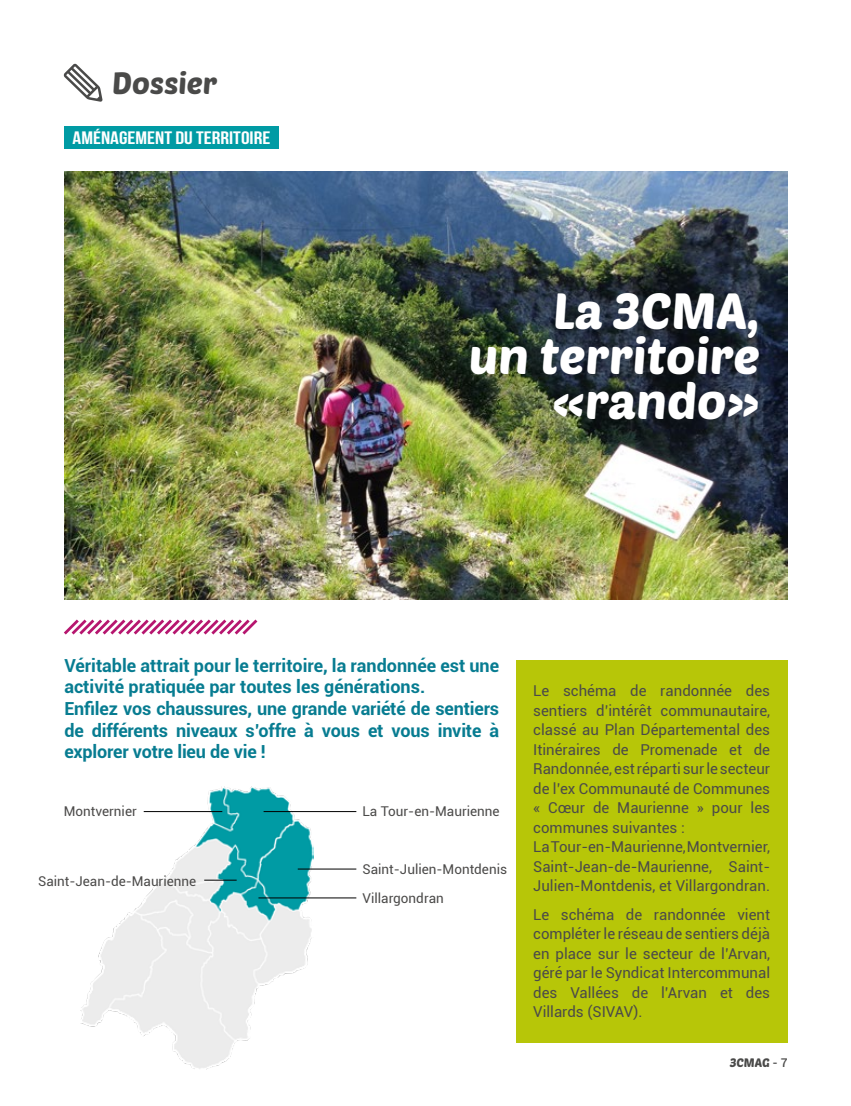
<style>
.page{position:relative;width:851px;height:1106px;background:#fff}
.page>*{position:absolute;margin:0;border:0;box-sizing:border-box;transform-origin:0 0}
.t1{font:49.5px/45px "Poetsen One";color:#fff;text-align:right}
.t2{font:30px "Poetsen One";color:#4a4a49}
.t3{font:700 18px/21.6px "Roboto";letter-spacing:-.01em;color:#077c91}
.t4{font:18px "Bebas Neue";color:#fff;scale:1.2 1}
.t5{font:15px/19.5px "Roboto";color:#4b4a49}
.t6{font:13.5px/28px "Roboto";color:#4b4a49}
.t7{font:12px "Poetsen One";color:#4a4a49}
.s1{font-family:"Roboto";font-weight:500}
</style>
<div class="page">
<img style="left:64px;top:172px;width:723px;height:428px">
<svg style="left:64px;top:64px;width:38px;height:38px"></svg>
<img style="left:81px;top:787px;width:233px;height:282px">
<div style="left:516px;top:660px;width:271px;height:382px;background:#b7c608"></div>
<div style="left:64px;top:126px;width:215px;height:22px;background:#009ba4"></div>
<svg style="left:64px;top:619px;width:194px;height:16px"></svg>
<hr style="left:298px;top:868px;width:58px;height:1px;background:#000">
<hr style="left:258px;top:897px;width:98px;height:1px;background:#000">
<hr style="left:263px;top:811px;width:93px;height:1px;background:#000">
<hr style="left:144px;top:811px;width:78px;height:1px;background:#000">
<hr style="left:204px;top:879px;width:32px;height:1px;background:#000">
<h2 class="t2" style="left:112px;top:64px;width:106px">Dossier</h2>
<p class="t4" style="left:73px;top:128px;width:166px">AMÉNAGEMENT DU TERRITOIRE</p>
<h1 class="t1" style="left:468px;top:287px;width:293px">La 3CMA,<br>un territoire «rando»</h1>
<p class="t3" style="left:64px;top:654px;width:436px">Véritable attrait pour le territoire, la randonnée est une activité pratiquée par toutes les générations.<br>Enfilez vos chaussures, une grande variété de sentiers de différents niveaux s’offre à vous et vous invite à explorer votre lieu de vie !</p>
<p class="t6" style="left:64px;top:797px;width:74px">Montvernier</p>
<p class="t6" style="left:38px;top:866px;width:159px">Saint-Jean-de-Maurienne</p>
<p class="t6" style="left:362px;top:797px;width:138px">La Tour-en-Maurienne</p>
<p class="t6" style="left:362px;top:855px;width:146px">Saint-Julien-Montdenis<br>Villargondran</p>
<p class="t5" style="left:533px;top:680px;width:238px">Le schéma de randonnée des sentiers d’intérêt communautaire, classé au Plan Départemental des<br>Itinéraires de Promenade et de<br>Randonnée, est réparti sur le secteur de l’ex Communauté de Communes « Cœur de Maurienne » pour les communes suivantes :<br>La Tour-en-Maurienne, Montvernier,<br>Saint-Jean-de-Maurienne, Saint-<br>Julien-Montdenis, et Villargondran.</p>
<p class="t5" style="left:533px;top:904px;width:238px;text-align:justify">Le schéma de randonnée vient compléter le réseau de sentiers déjà en place sur le secteur de l’Arvan, géré par le Syndicat Intercommunal des Vallées de l’Arvan et des Villards (SIVAV).</p>
<p class="t7" style="left:729px;top:1054px;width:59px">3CMAG <span class="s1">- 7</span></p>
</div>
